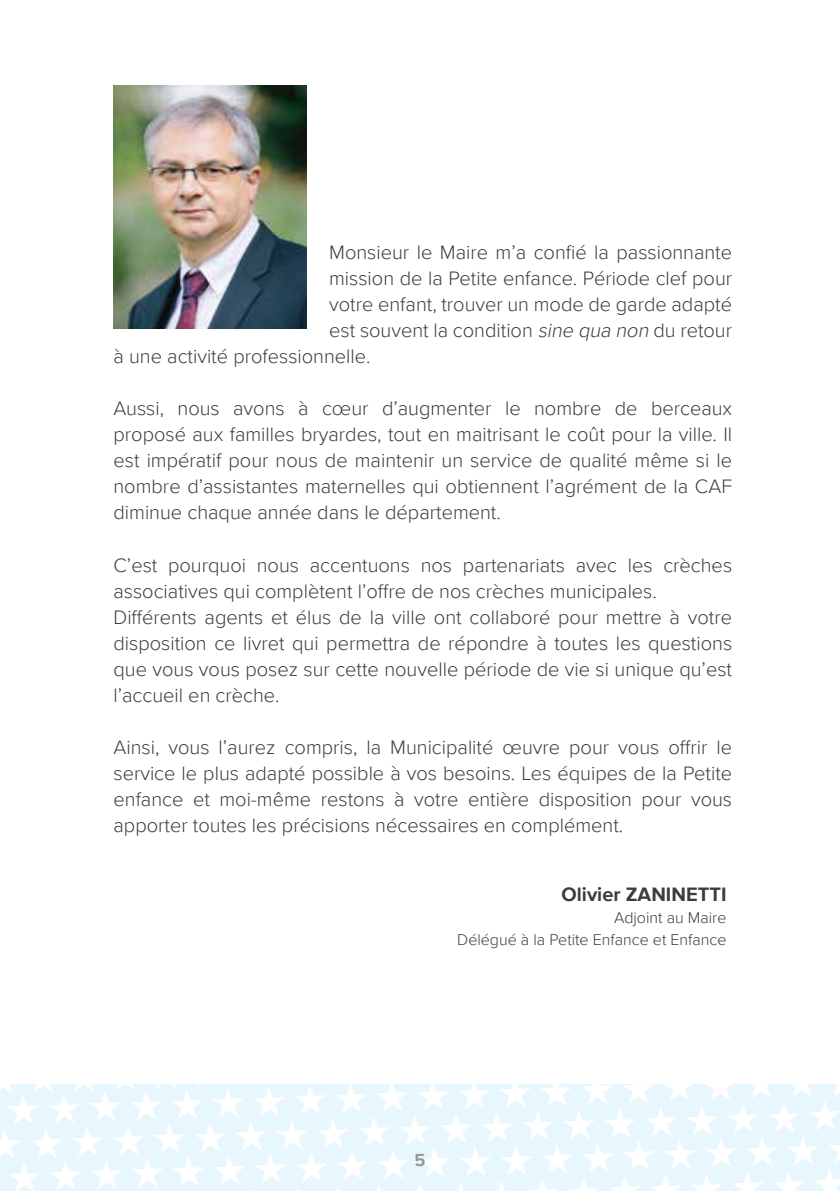
<style>
.page{position:relative;width:840px;height:1191px;background:#fff}
.page>*{position:absolute;margin:0;border:0;box-sizing:border-box;transform-origin:0 0}
.t1{font:300 20px/26px "Proxima Nova";color:#3c3c3b;text-align:justify}
.t2{font:700 20px "Proxima Nova";color:#3c3c3b}
.t3{font:700 18px "Proxima Nova";color:#979696}
.t4{font:300 16px/22px "Proxima Nova";color:#3c3c3b;text-align:right}
.s1{font-style:italic}
</style>
<div class="page">
<img style="left:113px;top:85px;width:193px;height:244px">
<div style="left:0;top:1084px;width:840px;height:107px;background:#e8f6fe"></div>
<p class="t1" style="left:329px;top:239px;width:404px">Monsieur le Maire m’a confié la passionnante</p>
<p class="t1" style="left:329px;top:265px;width:404px">mission de la Petite enfance. Période clef pour</p>
<p class="t1" style="left:329px;top:291px;width:404px">votre enfant, trouver un mode de garde adapté</p>
<p class="t1" style="left:329px;top:317px;width:404px">est souvent la condition <span class="s1">sine qua non</span> du retour</p>
<p class="t1" style="left:113px;top:343px;width:258px">à une activité professionnelle.</p>
<p class="t1" style="left:113px;top:395px;width:620px">Aussi, nous avons à cœur d’augmenter le nombre de berceaux proposé aux familles bryardes, tout en maitrisant le coût pour la ville. Il est impératif pour nous de maintenir un service de qualité même si le nombre d’assistantes maternelles qui obtiennent l’agrément de la CAF diminue chaque année dans le département.</p>
<p class="t1" style="left:113px;top:551px;width:619px;text-align:left">C’est pourquoi nous accentuons nos partenariats avec les crèches associatives qui complètent l’offre de nos crèches municipales.<br>Différents agents et élus de la ville ont collaboré pour mettre à votre disposition ce livret qui permettra de répondre à toutes les questions que vous vous posez sur cette nouvelle période de vie si unique qu’est l’accueil en crèche.</p>
<p class="t1" style="left:113px;top:733px;width:620px">Ainsi, vous l’aurez compris, la Municipalité œuvre pour vous offrir le service le plus adapté possible à vos besoins. Les équipes de la Petite enfance et moi-même restons à votre entière disposition pour vous apporter toutes les précisions nécessaires en complément.</p>
<p class="t2" style="left:561px;top:879px;width:166px">Olivier ZANINETTI</p>
<p class="t4" style="left:457px;top:906px;width:270px">Adjoint au Maire<br>Délégué à la Petite Enfance et Enfance</p>
<p class="t3" style="left:414px;top:1146px;width:12px">5</p>
</div>
